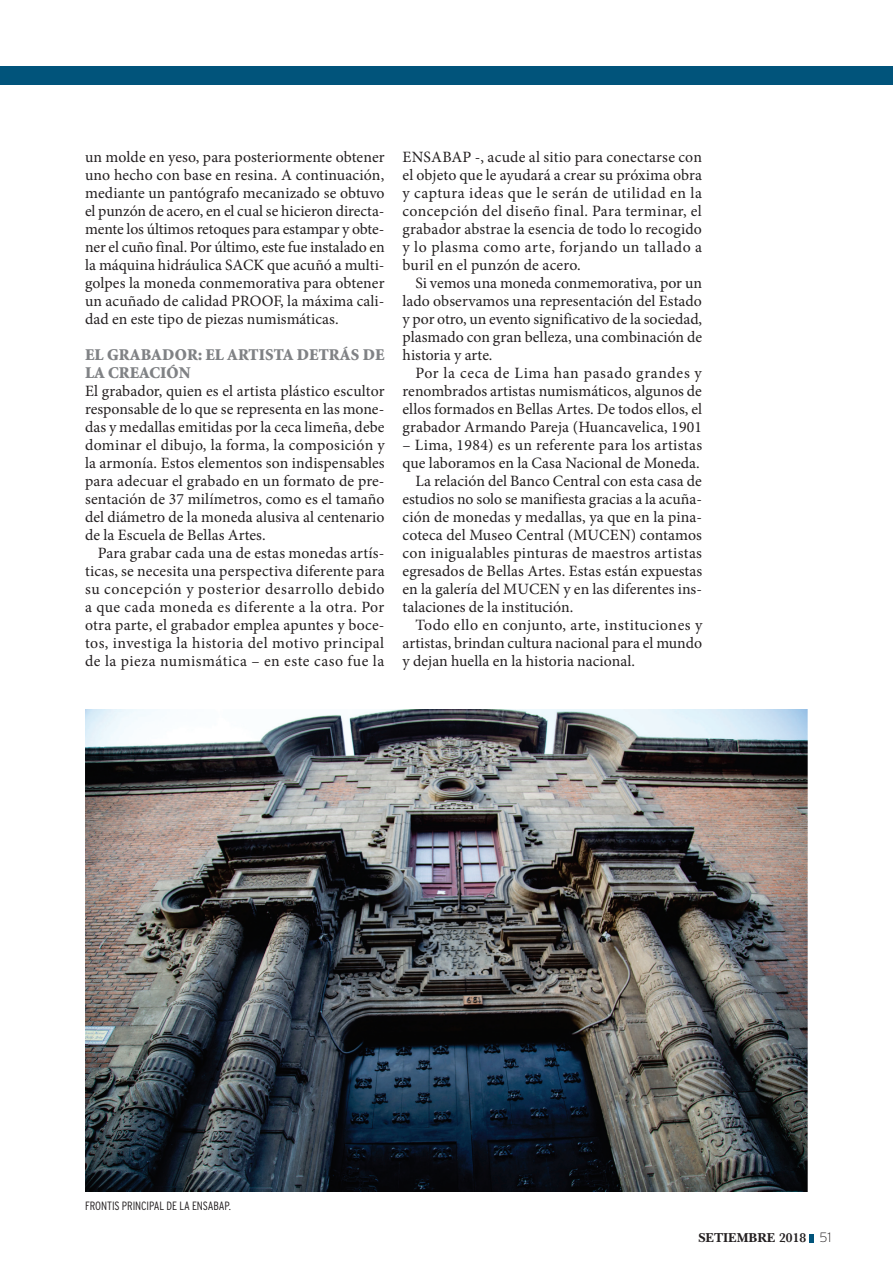
<style>
.page{position:relative;width:893px;height:1276px;background:#fff}
.page>*{position:absolute;margin:0;border:0;box-sizing:border-box;transform-origin:0 0}
.TEXTO_INDENTADO{font:900 16.5px/18px "Minion";letter-spacing:.01em;color:#808285}
.TEXTO_INDENTADO-2{font:15.75px/18px "Minion Pro";letter-spacing:.005em;color:#231f20;text-align:justify}
.t1{font:13.5px "New Baskerville Bold SC";color:#231f20}
.PIE_DE_PAGINA{font:300 condensed 12px "Interstate";letter-spacing:-.005em;color:#231f20}
.s1{font-family:"Baskerville";font-weight:600}
.s2{font-family:"Interstate";font-weight:200}
</style>
<div class="page">
<svg style="left:809px;top:1234px;width:4px;height:8px"></svg>
<div style="left:0;top:67px;width:893px;height:18px;background:#01547b"></div>
<img style="left:85px;top:710px;width:723px;height:481px">
<p class="TEXTO_INDENTADO-2" style="left:85px;top:148px;width:301px">un molde en yeso, para posteriormente obtener uno hecho con base en resina. A continuación, mediante un pantógrafo mecanizado se obtuvo el punzón de acero, en el cual se hicieron directa&shy;mente los últimos retoques para estampar y obte&shy;ner el cuño final. Por último, este fue instalado en la máquina hidráulica SACK que acuñó a multi&shy;golpes la moneda conmemorativa para obtener un acuñado de calidad PROOF, la máxima cali&shy;dad en este tipo de piezas numismáticas.</p>
<p class="TEXTO_INDENTADO" style="left:85px;top:346px;width:301px">EL GRABADOR: EL ARTISTA DETRÁS DE<br>LA CREACIÓN</p>
<p class="TEXTO_INDENTADO-2" style="left:85px;top:382px;width:301px">El grabador, quien es el artista plástico escultor responsable de lo que se representa en las mone&shy;das y medallas emitidas por la ceca limeña, debe dominar el dibujo, la forma, la composición y la armonía. Estos elementos son indispensables para adecuar el grabado en un formato de pre&shy;sentación de 37 milímetros, como es el tamaño del diámetro de la moneda alusiva al centenario de la Escuela de Bellas Artes.</p>
<p class="TEXTO_INDENTADO-2" style="left:85px;top:544px;width:301px;text-indent:13px">Para grabar cada una de estas monedas artís&shy;ticas, se necesita una perspectiva diferente para su concepción y posterior desarrollo debido a que cada moneda es diferente a la otra. Por otra parte, el grabador emplea apuntes y boce&shy;tos, investiga la historia del motivo principal de la pieza numismática – en este caso fue la</p>
<p class="TEXTO_INDENTADO-2" style="left:403px;top:148px;width:301px">ENSABAP -, acude al sitio para conectarse con el objeto que le ayudará a crear su próxima obra y captura ideas que le serán de utilidad en la concepción del diseño final. Para terminar, el grabador abstrae la esencia de todo lo recogido y lo plasma como arte, forjando un tallado a buril en el punzón de acero.</p>
<p class="TEXTO_INDENTADO-2" style="left:403px;top:274px;width:301px;text-indent:13px">Si vemos una moneda conmemorativa, por un lado observamos una representación del Estado y por otro, un evento significativo de la sociedad, plasmado con gran belleza, una combinación de historia y arte.</p>
<p class="TEXTO_INDENTADO-2" style="left:403px;top:364px;width:301px;text-indent:13px">Por la ceca de Lima han pasado grandes y renombrados artistas numismáticos, algunos de ellos formados en Bellas Artes. De todos ellos, el grabador Armando Pareja (Huancavelica, 1901</p>
<p class="TEXTO_INDENTADO-2" style="left:403px;top:436px;width:301px">– Lima, 1984) es un referente para los artistas que laboramos en la Casa Nacional de Moneda.</p>
<p class="TEXTO_INDENTADO-2" style="left:403px;top:472px;width:301px;text-indent:13px">La relación del Banco Central con esta casa de estudios no solo se manifiesta gracias a la acuña&shy;ción de monedas y medallas, ya que en la pina&shy;coteca del Museo Central (MUCEN) contamos con inigualables pinturas de maestros artistas egresados de Bellas Artes. Estas están expuestas en la galería del MUCEN y en las diferentes ins&shy;talaciones de la institución.</p>
<p class="TEXTO_INDENTADO-2" style="left:403px;top:616px;width:301px;text-indent:13px">Todo ello en conjunto, arte, instituciones y artistas, brindan cultura nacional para el mundo y dejan huella en la historia nacional.</p>
<p class="PIE_DE_PAGINA" style="left:85px;top:1199px;width:147px">FRONTIS PRINCIPAL DE LA ENSABAP.</p>
<p class="t1" style="left:698px;top:1230px;width:134px">SETIEMBRE <span class="s1">2018</span> <span class="s2">51</span></p>
</div>
